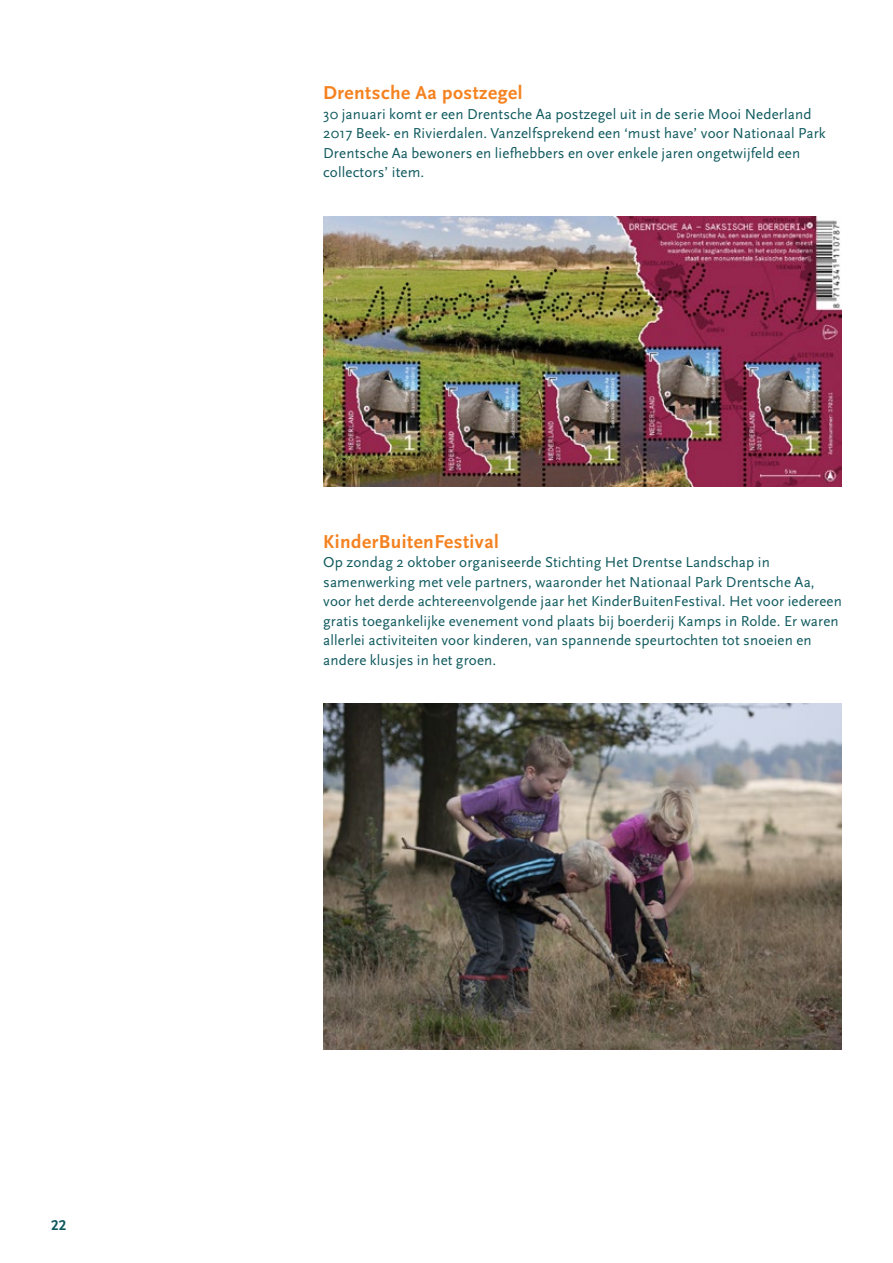
<style>
.page{position:relative;width:893px;height:1263px;background:#fff}
.page>*{position:absolute;margin:0;border:0;box-sizing:border-box;transform-origin:0 0}
.t1{font:700 19.5px "Scala Sans OT";letter-spacing:.025em;color:#f58220}
.t2{font:15px/19.5px "Scala Sans OT";letter-spacing:.01em;color:#0f595e}
.t3{font:700 15px "Scala Sans OT";color:#0f595e}
</style>
<div class="page">
<img style="left:323px;top:216px;width:519px;height:270px">
<img style="left:323px;top:704px;width:519px;height:346px">
<p class="t3" style="left:51px;top:1217px;width:17px">22</p>
<h1 class="t1" style="left:323px;top:82px;width:201px">Drentsche Aa postzegel</h1>
<p class="t2" style="left:323px;top:104px;width:504px">30 januari komt er een Drentsche Aa postzegel uit in de serie Mooi Nederland 2017 Beek- en Rivierdalen. Vanzelfsprekend een ‘must have’ voor Nationaal Park Drentsche Aa bewoners en liefhebbers en over enkele jaren ongetwijfeld een collectors’ item.</p>
<h1 class="t1" style="left:323px;top:530px;width:177px">KinderBuitenFestival</h1>
<p class="t2" style="left:323px;top:553px;width:520px">Op zondag 2 oktober organiseerde Stichting Het Drentse Landschap in samenwerking met vele partners, waaronder het Nationaal Park Drentsche Aa, voor het derde achtereenvolgende jaar het KinderBuitenFestival. Het voor iedereen gratis toegankelijke evenement vond plaats bij boerderij Kamps in Rolde. Er waren allerlei activiteiten voor kinderen, van spannende speurtochten tot snoeien en andere klusjes in het groen.</p>
</div>
